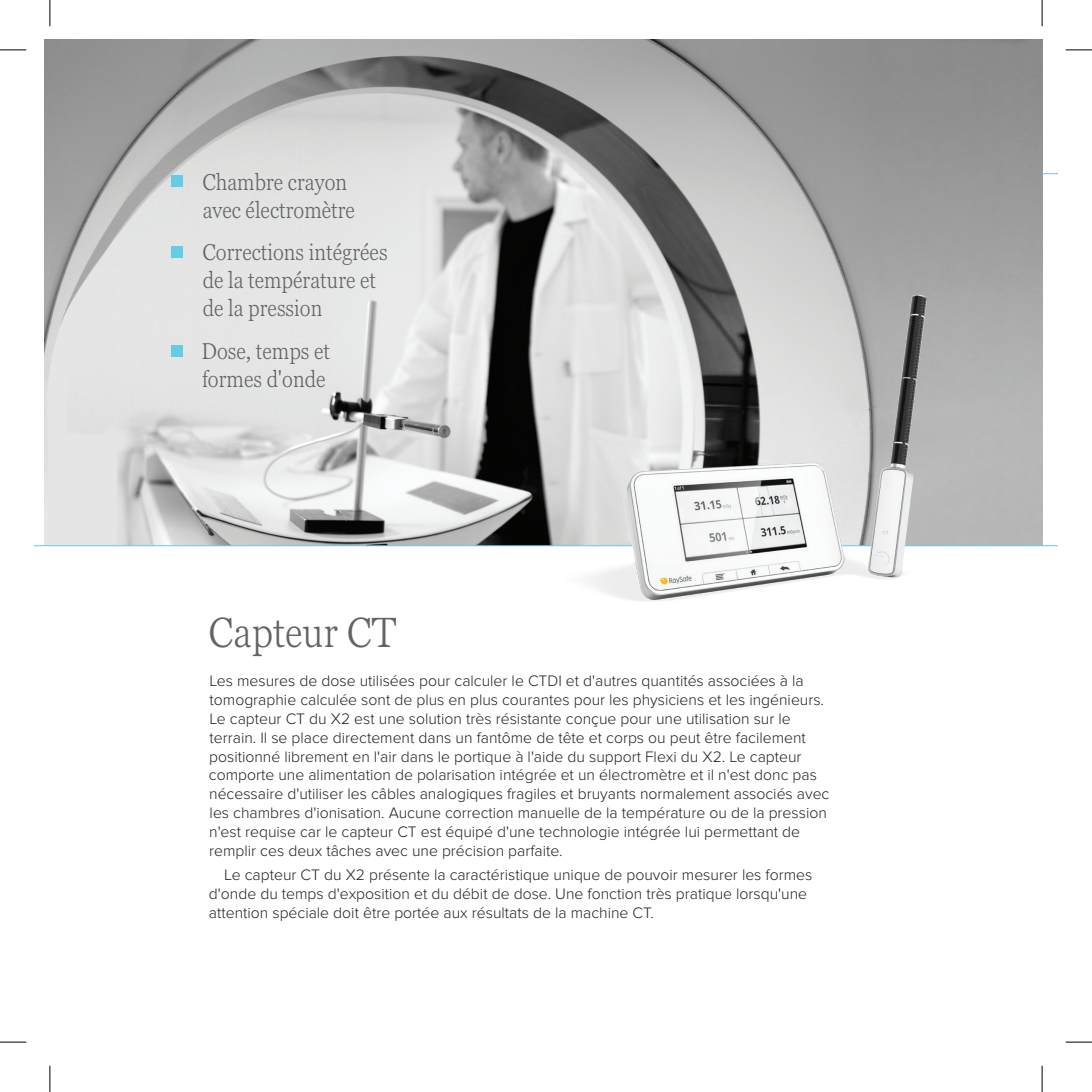
<style>
.page{position:relative;width:1092px;height:1092px;background:#fff}
.page>*{position:absolute;margin:0;border:0;box-sizing:border-box;transform-origin:0 0}
.t1{font:300 condensed 42px "Georgia Pro";color:#636366}
.t2{font:300 condensed 22.75px/28px "Georgia Pro";color:#636366}
.t3{font:300 15.75px/18.9px "Proxima Nova";color:#231f20}
.s1{font-size:52.5px;color:#65cce6}
</style>
<div class="page">
<img style="left:44px;top:39px;width:998px;height:506px">
<svg style="left:1042px;top:173px;width:15px;height:1px"></svg>
<hr style="left:35px;top:545px;width:1022px;height:1px;background:#65cce6">
<img style="left:459px;top:276px;width:598px;height:325px">
<svg style="left:0;top:50px;width:26px;height:1px"></svg>
<svg style="left:1066px;top:50px;width:26px;height:1px"></svg>
<svg style="left:0;top:1042px;width:26px;height:1px"></svg>
<svg style="left:1066px;top:1042px;width:26px;height:1px"></svg>
<svg style="left:50px;top:0;width:1px;height:26px"></svg>
<svg style="left:50px;top:1066px;width:1px;height:26px"></svg>
<svg style="left:1042px;top:0;width:1px;height:26px"></svg>
<svg style="left:1042px;top:1066px;width:1px;height:26px"></svg>
<h2 class="t2" style="left:203px;top:167px;width:154px;text-indent:-35px"><span class="s1">▪</span> Chambre crayon avec électromètre</h2>
<h2 class="t2" style="left:203px;top:238px;width:186px;text-indent:-35px"><span class="s1">▪</span> Corrections intégrées de la température et de la pression</h2>
<h2 class="t2" style="left:168px;top:337px;width:164px;text-align:right"><span class="s1">▪</span> Dose, temps et formes d'onde</h2>
<h1 class="t1" style="left:209px;top:605px;width:189px">Capteur CT</h1>
<p class="t3" style="left:209px;top:671px;width:622px">Les mesures de dose utilisées pour calculer le CTDI et d'autres quantités associées à la tomographie calculée sont de plus en plus courantes pour les physiciens et les ingénieurs.<br>Le capteur CT du X2 est une solution très résistante conçue pour une utilisation sur le terrain. Il se place directement dans un fantôme de tête et corps ou peut être facilement positionné librement en l'air dans le portique à l'aide du support Flexi du X2. Le capteur comporte une alimentation de polarisation intégrée et un électromètre et il n'est donc pas nécessaire d'utiliser les câbles analogiques fragiles et bruyants normalement associés avec les chambres d'ionisation. Aucune correction manuelle de la température ou de la pression n'est requise car le capteur CT est équipé d'une technologie intégrée lui permettant de remplir ces deux tâches avec une précision parfaite.</p>
<p class="t3" style="left:209px;top:865px;width:605px;text-indent:15px">Le capteur CT du X2 présente la caractéristique unique de pouvoir mesurer les formes d'onde du temps d'exposition et du débit de dose. Une fonction très pratique lorsqu'une attention spéciale doit être portée aux résultats de la machine CT.</p>
</div>
